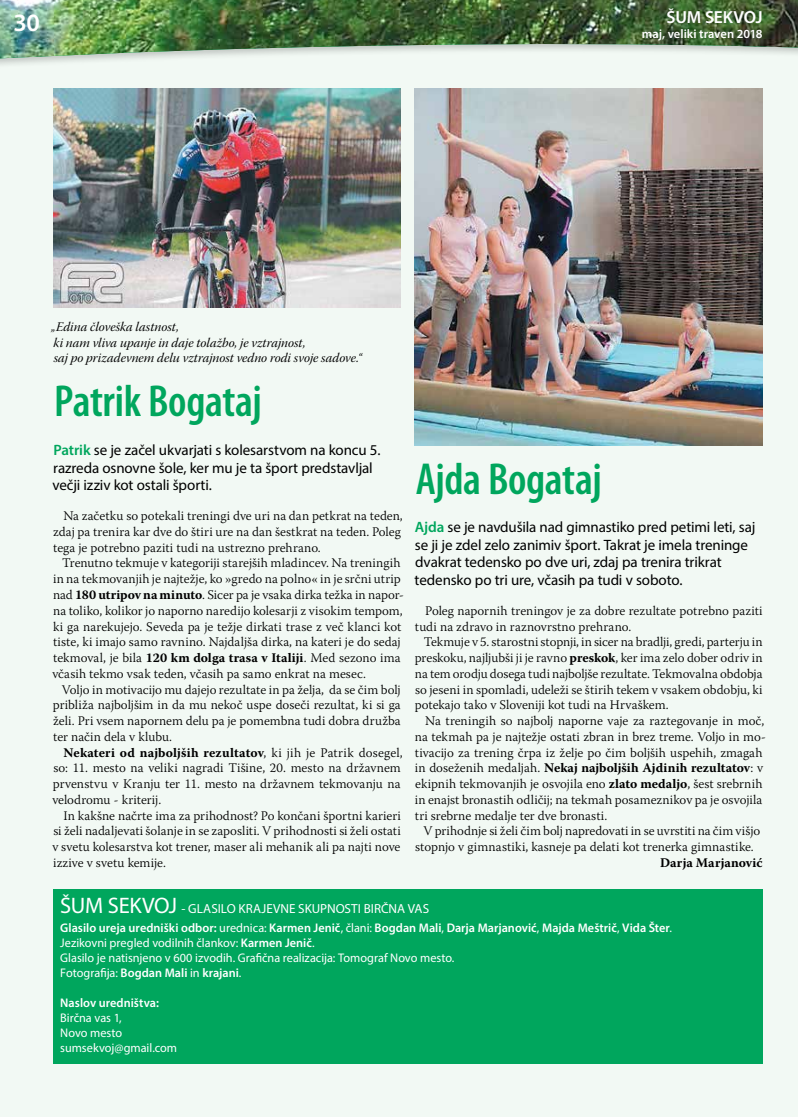
<style>
.page{position:relative;width:798px;height:1117px;background:#fff}
.page>*{position:absolute;margin:0;border:0;box-sizing:border-box;transform-origin:0 0}
.t1{font:600 condensed 45px "Myriad Pro";letter-spacing:-.01em;color:#00a65d}
.t2{font:600 25px "Myriad Pro";color:#fff}
.t3{font:600 17.5px "Myriad Pro";letter-spacing:-.01em;color:#fff}
.t4{font:15px/17.5px "Myriad Pro";letter-spacing:-.01em;color:#000}
.t5{font:300 13.12px/15.8px "Warnock Pro";color:#000}
.t6{font:13.12px/15.8px "Warnock Pro It Subh";color:#000}
.t7{font:13.12px "Myriad Pro";color:#fff}
.t8{font:700 13.12px "Warnock Pro";letter-spacing:.005em;color:#000}
.t9{font:12.5px/15px "Myriad Pro";color:#fff}
.t10{font:600 12.5px "Myriad Pro";color:#fff}
.s1{font-weight:600;color:#00a65d}
.s2{font-weight:700}
.s3{font-size:22.5px}
.s4{font-weight:600}
</style>
<div class="page">
<div style="left:0;top:94px;width:797px;height:1022px;background:#f2f9f4"></div>
<div style="left:0;top:76px;width:797px;height:18px;background:#f2f9f4"></div>
<img style="left:0;top:0;width:797px;height:76px">
<img style="left:53px;top:89px;width:347px;height:218px">
<img style="left:415px;top:89px;width:347px;height:356px">
<div style="left:53px;top:889px;width:709px;height:174px;background:#00a65d"></div>
<h2 class="t2" style="left:13px;top:6px;width:28px">30</h2>
<h3 class="t3" style="left:666px;top:6px;width:97px">ŠUM SEKVOJ</h3>
<p class="t10" style="left:641px;top:26px;width:122px">maj, veliki traven 2018</p>
<p class="t6" style="left:52px;top:320px;width:311px">„Edina človeška lastnost,<br>ki nam vliva upanje in daje tolažbo, je vztrajnost,<br>saj po prizadevnem delu vztrajnost vedno rodi svoje sadove.“</p>
<h1 class="t1" style="left:54px;top:373px;width:209px">Patrik Bogataj</h1>
<p class="t4" style="left:52px;top:441px;width:329px"><span class="s1">Patrik</span> se je začel ukvarjati s kolesarstvom na koncu 5. razreda osnovne šole, ker mu je ta šport predstavljal večji izziv kot ostali športi.</p>
<p class="t5" style="left:53px;top:507px;width:351px;text-indent:10px">Na začetku so potekali treningi dve uri na dan petkrat na teden, zdaj pa trenira kar dve do štiri ure na dan šestkrat na teden. Poleg tega je potrebno paziti tudi na ustrezno prehrano.</p>
<p class="t5" style="left:52px;top:555px;width:353px;text-indent:10px">Trenutno tekmuje v kategoriji starejših mladincev. Na treningih in na tekmovanjih je najtežje, ko »gredo na polno« in je srčni utrip nad <span class="s2">180 utripov na minuto</span>. Sicer pa je vsaka dirka težka in napor&shy;na toliko, kolikor jo naporno naredijo kolesarji z visokim tempom, ki ga narekujejo. Seveda pa je težje dirkati trase z več klanci kot tiste, ki imajo samo ravnino. Najdaljša dirka, na kateri je do sedaj tekmoval, je bila <span class="s2">120 km dolga trasa v Italiji</span>. Med sezono ima včasih tekmo vsak teden, včasih pa samo enkrat na mesec.</p>
<p class="t5" style="left:53px;top:681px;width:349px;text-align:justify;text-indent:9px">Voljo in motivacijo mu dajejo rezultate in pa želja, da se čim bolj približa najboljšim in da mu nekoč uspe doseči rezultat, ki si ga želi. Pri vsem napornem delu pa je pomembna tudi dobra družba ter način dela v klubu.</p>
<p class="t5" style="left:52px;top:744px;width:352px;text-indent:11px"><span class="s2">Nekateri od najboljših rezultatov</span>, ki jih je Patrik dosegel, so: 11. mesto na veliki nagradi Tišine, 20. mesto na državnem prvenstvu v Kranju ter 11. mesto na državnem tekmovanju na velodromu - kriterij.</p>
<p class="t5" style="left:52px;top:807px;width:350px;text-align:justify;text-indent:11px">In kakšne načrte ima za prihodnost? Po končani športni karieri si želi nadaljevati šolanje in se zaposliti. V prihodnosti si želi ostati v svetu kolesarstva kot trener, maser ali mehanik ali pa najti nove izzive v svetu kemije.</p>
<h1 class="t1" style="left:415px;top:451px;width:187px">Ajda Bogataj</h1>
<p class="t4" style="left:414px;top:518px;width:342px"><span class="s1">Ajda</span> se je navdušila nad gimnastiko pred petimi leti, saj se ji je zdel zelo zanimiv šport. Takrat je imela treninge dvakrat tedensko po dve uri, zdaj pa trenira trikrat tedensko po tri ure, včasih pa tudi v soboto.</p>
<p class="t5" style="left:414px;top:602px;width:349px;text-indent:10px">Poleg napornih treningov je za dobre rezultate potrebno paziti tudi na zdravo in raznovrstno prehrano.</p>
<p class="t5" style="left:414px;top:633px;width:349px;text-align:justify;text-indent:9px">Tekmuje v 5. starostni stopnji, in sicer na bradlji, gredi, parterju in preskoku, najljubši ji je ravno <span class="s2">preskok</span>, ker ima zelo dober odriv in na tem orodju dosega tudi najboljše rezultate. Tekmovalna obdobja so jeseni in spomladi, udeleži se štirih tekem v vsakem obdobju, ki potekajo tako v Sloveniji kot tudi na Hrvaškem.</p>
<p class="t5" style="left:414px;top:712px;width:352px;text-indent:10px">Na treningih so najbolj naporne vaje za raztegovanje in moč, na tekmah pa je najtežje ostati zbran in brez treme. Voljo in mo&shy;tivacijo za trening črpa iz želje po čim boljših uspehih, zmagah in doseženih medaljah. <span class="s2">Nekaj najboljših Ajdinih rezultatov</span>: v ekipnih tekmovanjih je osvojila eno <span class="s2">zlato medaljo</span>, šest srebrnih in enajst bronastih odličij; na tekmah posameznikov pa je osvojila tri srebrne medalje ter dve bronasti.</p>
<p class="t5" style="left:415px;top:822px;width:346px;text-indent:8px">V prihodnje si želi čim bolj napredovati in se uvrstiti na čim višjo stopnjo v gimnastiki, kasneje pa delati kot trenerka gimnastike.</p>
<p class="t8" style="left:660px;top:854px;width:104px">Darja Marjanović</p>
<p class="t7" style="left:60px;top:900px;width:370px"><span class="s3">ŠUM SEKVOJ</span> - GLASILO KRAJEVNE SKUPNOSTI BIRČNA VAS</p>
<p class="t9" style="left:60px;top:919px;width:613px"><span class="s4">Glasilo ureja uredniški odbor:</span> urednica: <span class="s4">Karmen Jenič</span>, člani: <span class="s4">Bogdan Mali</span>, <span class="s4">Darja Marjanović</span>, <span class="s4">Majda Meštrič</span>, <span class="s4">Vida Šter</span>.<br>Jezikovni pregled vodilnih člankov: <span class="s4">Karmen Jenič</span>.<br>Glasilo je natisnjeno v 600 izvodih. Grafična realizacija: Tomograf Novo mesto.<br>Fotografija: <span class="s4">Bogdan Mali</span> in <span class="s4">krajani</span>.</p>
<p class="t10" style="left:60px;top:994px;width:100px">Naslov uredništva:</p>
<p class="t9" style="left:60px;top:1009px;width:118px">Birčna vas 1,<br>Novo mesto sumsekvoj@gmail.com</p>
</div>
